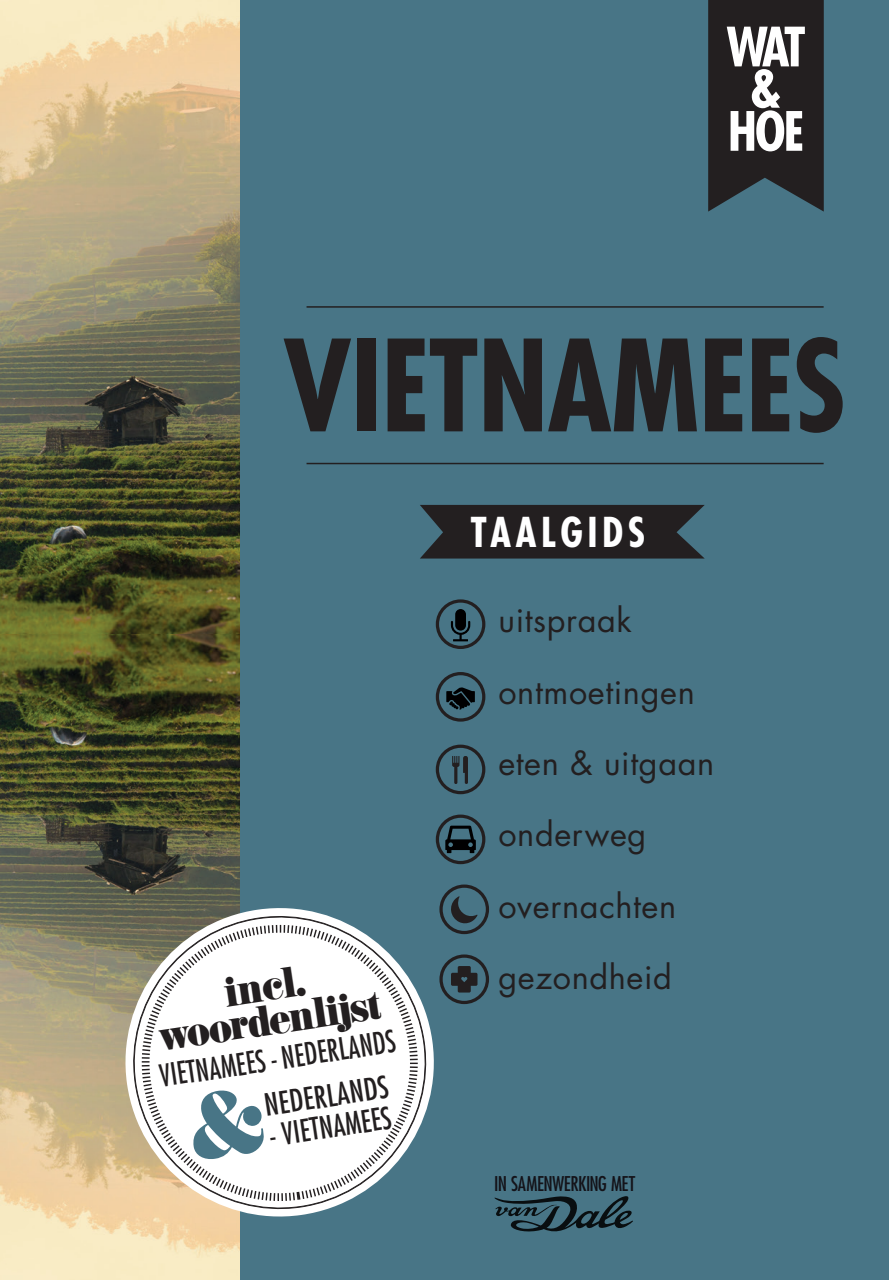
<style>
.page{position:relative;width:889px;height:1280px;background:#fff}
.page>*{position:absolute;margin:0;border:0;box-sizing:border-box;transform-origin:0 0}
.t1{font:700 condensed 123px "Futura LT";letter-spacing:-.01em;color:#231f20}
.t2{font:700 condensed 52.8px/42.3px "Futura LT";letter-spacing:-.075em;color:#fff;text-align:center}
.t3{font:42.9px "K22 Didoni";color:#231f20}
.t4{font:700 condensed 40.2px "Futura LT";letter-spacing:.11em;color:#fff}
.t5{font:32.4px "Futura LT";letter-spacing:.02em;color:#231f20}
.t6{font:condensed 30px "Futura LT";color:#231f20;scale:.92 1}
.t7{font:condensed 30px "Futura LT";color:#231f20;scale:.95 1}
.t8{font:condensed 30px "Futura LT";color:#231f20}
.t9{font:condensed 19.8px "Futura LT";letter-spacing:-.02em;color:#141319}
</style>
<div class="page">
<img style="left:0;top:0;width:240px;height:634px">
<img style="left:0;top:634px;width:240px;height:645px">
<div style="left:240px;top:0;width:649px;height:1279px;background:#487586"></div>
<hr style="left:306px;top:463px;width:517px;height:1px;background:#231f20">
<hr style="left:306px;top:306px;width:517px;height:2px;background:#231f20">
<svg style="left:420px;top:505px;width:285px;height:53px;background:#262629"></svg>
<svg style="left:115px;top:897px;width:329px;height:329px"></svg>
<svg style="left:124px;top:907px;width:311px;height:310px"></svg>
<svg style="left:708px;top:0;width:116px;height:211px;background:#252528"></svg>
<div style="left:439px;top:884px;width:50px;height:50px;border:3px solid #231f20;border-radius:50%"></div>
<svg style="left:451px;top:896px;width:27px;height:27px"></svg>
<div style="left:439px;top:954px;width:50px;height:50px;border:3px solid #231f20;border-radius:50%"></div>
<svg style="left:451px;top:966px;width:26px;height:26px"></svg>
<div style="left:436px;top:744px;width:49px;height:50px;border:3px solid #231f20;border-radius:50%"></div>
<svg style="left:452px;top:756px;width:16px;height:28px"></svg>
<div style="left:436px;top:814px;width:49px;height:50px;border:3px solid #231f20;border-radius:50%"></div>
<svg style="left:445px;top:825px;width:31px;height:28px"></svg>
<div style="left:436px;top:672px;width:49px;height:49px;border:3px solid #231f20;border-radius:50%"></div>
<svg style="left:446px;top:687px;width:29px;height:22px"></svg>
<div style="left:436px;top:599px;width:49px;height:50px;border:3px solid #231f20;border-radius:50%"></div>
<div style="left:455px;top:609px;width:11px;height:21px;background:#000001;border-radius:5px"></div>
<svg style="left:451px;top:621px;width:19px;height:20px"></svg>
<svg style="left:494px;top:1196px;width:139px;height:36px"></svg>
<svg style="left:186px;top:1084px;width:81px;height:77px"></svg>
<h2 class="t2" style="left:726px;top:26px;width:81px">WAT &amp;<br>HOE</h2>
<p class="t1" style="left:283px;top:309px;width:566px">VIETNAMEES</p>
<p class="t4" style="left:470px;top:507px;width:176px">TAALGIDS</p>
<p class="t3" style="left:221px;top:975px;width:84px;rotate:-9deg">incl.</p>
<p class="t3" style="left:156px;top:1020px;width:226px;rotate:-9deg">woordenlijst</p>
<p class="t6" style="left:157px;top:1057px;width:260px;rotate:-8deg">VIETNAMEES - NEDERLANDS</p>
<p class="t8" style="left:262px;top:1086px;width:127px;rotate:-8deg">NEDERLANDS</p>
<p class="t7" style="left:266px;top:1118px;width:131px;rotate:-9deg">- VIETNAMEES</p>
<p class="t5" style="left:498px;top:599px;width:135px">uitspraak</p>
<p class="t5" style="left:498px;top:671px;width:198px">ontmoetingen</p>
<p class="t5" style="left:498px;top:742px;width:217px">eten &amp; uitgaan</p>
<p class="t5" style="left:498px;top:813px;width:149px">onderweg</p>
<p class="t5" style="left:498px;top:885px;width:179px">overnachten</p>
<p class="t5" style="left:498px;top:956px;width:175px">gezondheid</p>
<p class="t9" style="left:494px;top:1171px;width:142px">IN SAMENWERKING MET</p>
</div>
